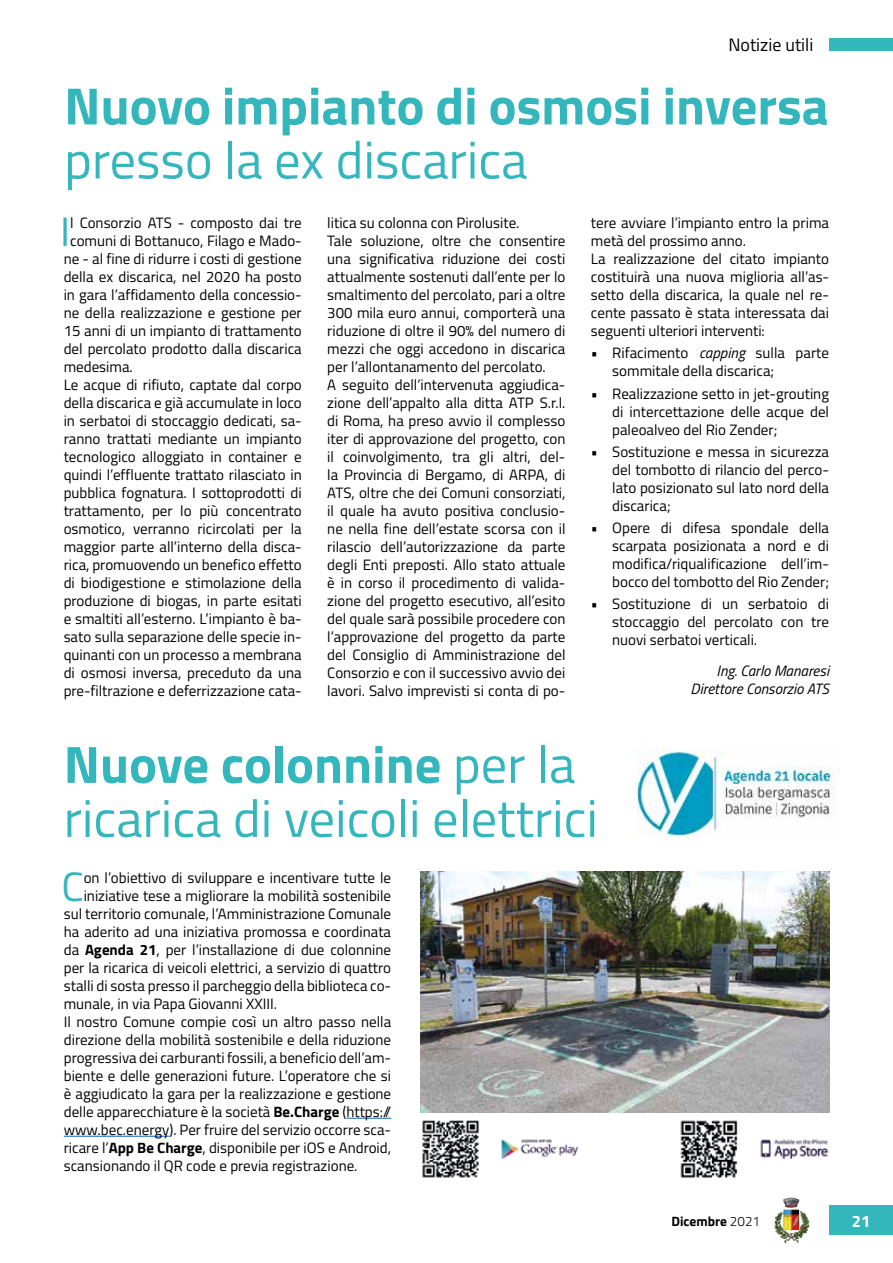
<style>
.page{position:relative;width:893px;height:1263px;background:#fff}
.page>*{position:absolute;margin:0;border:0;box-sizing:border-box;transform-origin:0 0}
.t1{font:52.5px/54px "Titillium";color:#33b6bc}
.t2{font:700 52.5px "Titillium";color:#33b6bc}
.t3{font:40.95px "Titillium";color:#33b6bc}
.t4{font:18px "Titillium";color:#000}
.t5{font:700 16.5px "Titillium";color:#fff}
.t6{font:15px/18px "Titillium";color:#000;text-align:justify}
.t7{font:italic 15px/18px "Titillium";color:#000;text-align:right}
.t8{font:700 13.5px "Titillium";color:#000}
.s1{font-style:italic}
.s2{font-weight:700}
.s3{font-weight:300}
</style>
<div class="page">
<img style="left:783px;top:1197px;width:13px;height:11px">
<div style="left:829px;top:1205px;width:64px;height:30px;background:#33b6bc"></div>
<div style="left:829px;top:38px;width:64px;height:13px;background:#33b6bc"></div>
<img style="left:421px;top:871px;width:408px;height:241px">
<hr style="left:346px;top:1118px;width:45px;height:1px;background:#0563c1">
<hr style="left:64px;top:1136px;width:105px;height:1px;background:#0563c1">
<img style="left:422px;top:1120px;width:406px;height:58px">
<img style="left:637px;top:750px;width:202px;height:87px">
<p class="t4" style="left:728px;top:31px;width:86px">Notizie utili</p>
<h1 class="t2" style="left:64px;top:66px;width:766px">Nuovo impianto di osmosi inversa</h1>
<h1 class="t1" style="left:64px;top:131px;width:465px">presso la ex discarica</h1>
<p class="t6" style="left:327px;top:213px;width:240px;text-align:left">litica su colonna con Pirolusite.<br>Tale soluzione, oltre che consentire una significativa riduzione dei costi attualmente sostenuti dall’ente per lo smaltimento del percolato, pari a oltre 300 mila euro annui, comporterà una riduzione di oltre il 90% del numero di mezzi che oggi accedono in discarica per l’allontanamento del percolato.<br>A seguito dell’intervenuta aggiudica&shy;zione dell’appalto alla ditta ATP S.r.l. di Roma, ha preso avvio il complesso iter di approvazione del progetto, con il coinvolgimento, tra gli altri, del&shy;la Provincia di Bergamo, di ARPA, di ATS, oltre che dei Comuni consorziati, il quale ha avuto positiva conclusio&shy;ne nella fine dell’estate scorsa con il rilascio dell’autorizzazione da parte degli Enti preposti. Allo stato attuale è in corso il procedimento di valida&shy;zione del progetto esecutivo, all’esito del quale sarà possibile procedere con l’approvazione del progetto da parte del Consiglio di Amministrazione del Consorzio e con il successivo avvio dei lavori. Salvo imprevisti si conta di po-</p>
<p class="t6" style="left:591px;top:213px;width:240px;text-align:left">tere avviare l’impianto entro la prima metà del prossimo anno.<br>La realizzazione del citato impianto costituirà una nuova miglioria all’as&shy;setto della discarica, la quale nel re&shy;cente passato è stata interessata dai seguenti ulteriori interventi:</p>
<h2 class="t3" style="left:60px;top:202px;width:12px">I</h2>
<p class="t6" style="left:70px;top:213px;width:233px">l Consorzio ATS - composto dai tre</p>
<p class="t6" style="left:70px;top:231px;width:233px">comuni di Bottanuco, Filago e Mado-</p>
<p class="t6" style="left:64px;top:249px;width:240px">ne - al fine di ridurre i costi di gestione</p>
<p class="t6" style="left:64px;top:267px;width:240px">della ex discarica, nel 2020 ha posto</p>
<p class="t6" style="left:64px;top:285px;width:240px">in gara l’affidamento della concessio-</p>
<p class="t6" style="left:64px;top:303px;width:240px">ne della realizzazione e gestione per</p>
<p class="t6" style="left:64px;top:321px;width:240px">15 anni di un impianto di trattamento</p>
<p class="t6" style="left:64px;top:339px;width:240px">del percolato prodotto dalla discarica</p>
<p class="t6" style="left:64px;top:357px;width:71px">medesima.</p>
<p class="t6" style="left:64px;top:375px;width:240px">Le acque di rifiuto, captate dal corpo</p>
<p class="t6" style="left:64px;top:393px;width:240px">della discarica e già accumulate in loco</p>
<p class="t6" style="left:64px;top:411px;width:240px">in serbatoi di stoccaggio dedicati, sa-</p>
<p class="t6" style="left:64px;top:429px;width:240px">ranno trattati mediante un impianto</p>
<p class="t6" style="left:64px;top:447px;width:240px">tecnologico alloggiato in container e</p>
<p class="t6" style="left:64px;top:465px;width:240px">quindi l’effluente trattato rilasciato in</p>
<p class="t6" style="left:64px;top:483px;width:240px">pubblica fognatura. I sottoprodotti di</p>
<p class="t6" style="left:64px;top:501px;width:240px">trattamento, per lo più concentrato</p>
<p class="t6" style="left:64px;top:519px;width:240px">osmotico, verranno ricircolati per la</p>
<p class="t6" style="left:64px;top:537px;width:240px">maggior parte all’interno della disca-</p>
<p class="t6" style="left:64px;top:555px;width:240px">rica, promuovendo un benefico effetto</p>
<p class="t6" style="left:64px;top:573px;width:240px">di biodigestione e stimolazione della</p>
<p class="t6" style="left:64px;top:591px;width:240px">produzione di biogas, in parte esitati</p>
<p class="t6" style="left:64px;top:609px;width:240px">e smaltiti all’esterno. L’impianto è ba-</p>
<p class="t6" style="left:64px;top:627px;width:240px">sato sulla separazione delle specie in-</p>
<p class="t6" style="left:64px;top:645px;width:240px">quinanti con un processo a membrana</p>
<p class="t6" style="left:64px;top:663px;width:240px">di osmosi inversa, preceduto da una</p>
<p class="t6" style="left:64px;top:681px;width:240px">pre-filtrazione e deferrizzazione cata-</p>
<p class="t6" style="left:612px;top:343px;width:218px;text-indent:-21px">• Rifacimento <span class="s1">capping</span> sulla parte sommitale della discarica;</p>
<p class="t6" style="left:612px;top:384px;width:218px;text-indent:-21px">• Realizzazione setto in jet-grouting di intercettazione delle acque del paleoalveo del Rio Zender;</p>
<p class="t6" style="left:612px;top:442px;width:218px;text-indent:-21px">• Sostituzione e messa in sicurezza del tombotto di rilancio del perco&shy;lato posizionato sul lato nord della discarica;</p>
<p class="t6" style="left:612px;top:518px;width:218px;text-indent:-21px">• Opere di difesa spondale della scarpata posizionata a nord e di modifica/riqualificazione dell’im&shy;bocco del tombotto del Rio Zender;</p>
<p class="t6" style="left:612px;top:594px;width:218px;text-indent:-21px">• Sostituzione di un serbatoio di stoccaggio del percolato con tre nuovi serbatoi verticali.</p>
<p class="t7" style="left:691px;top:661px;width:140px">Ing. Carlo Manaresi<br>Direttore Consorzio ATS</p>
<h1 class="t1" style="left:64px;top:735px;width:536px"><span class="s2">Nuove colonnine</span> per la ricarica di veicoli elettrici</h1>
<h2 class="t3" style="left:61px;top:856px;width:24px">C</h2>
<p class="t6" style="left:84px;top:867px;width:309px">on l’obiettivo di sviluppare e incentivare tutte le</p>
<p class="t6" style="left:84px;top:885px;width:309px">iniziative tese a migliorare la mobilità sostenibile</p>
<p class="t6" style="left:64px;top:903px;width:329px">sul territorio comunale, l’Amministrazione Comunale</p>
<p class="t6" style="left:64px;top:921px;width:329px">ha aderito ad una iniziativa promossa e coordinata</p>
<p class="t6" style="left:64px;top:939px;width:329px">da <span class="s2">Agenda 21</span>, per l’installazione di due colonnine</p>
<p class="t6" style="left:64px;top:957px;width:329px">per la ricarica di veicoli elettrici, a servizio di quattro</p>
<p class="t6" style="left:64px;top:975px;width:329px">stalli di sosta presso il parcheggio della biblioteca co-</p>
<p class="t6" style="left:64px;top:993px;width:215px">munale, in via Papa Giovanni XXIII.</p>
<p class="t6" style="left:64px;top:1011px;width:329px">Il nostro Comune compie così un altro passo nella</p>
<p class="t6" style="left:64px;top:1029px;width:329px">direzione della mobilità sostenibile e della riduzione</p>
<p class="t6" style="left:64px;top:1047px;width:329px">progressiva dei carburanti fossili, a beneficio dell’am-</p>
<p class="t6" style="left:64px;top:1065px;width:329px">biente e delle generazioni future. L’operatore che si</p>
<p class="t6" style="left:64px;top:1083px;width:329px">è aggiudicato la gara per la realizzazione e gestione</p>
<p class="t6" style="left:64px;top:1101px;width:329px">delle apparecchiature è la società <span class="s2">Be.Charge</span> (https://</p>
<p class="t6" style="left:64px;top:1119px;width:329px">www.bec.energy). Per fruire del servizio occorre sca-</p>
<p class="t6" style="left:64px;top:1137px;width:329px">ricare l’<span class="s2">App Be Charge</span>, disponibile per iOS e Android,</p>
<p class="t6" style="left:64px;top:1155px;width:295px">scansionando il QR code e previa registrazione.</p>
<p class="t8" style="left:671px;top:1210px;width:90px">Dicembre <span class="s3">2021</span></p>
<p class="t5" style="left:852px;top:1208px;width:20px">21</p>
</div>
